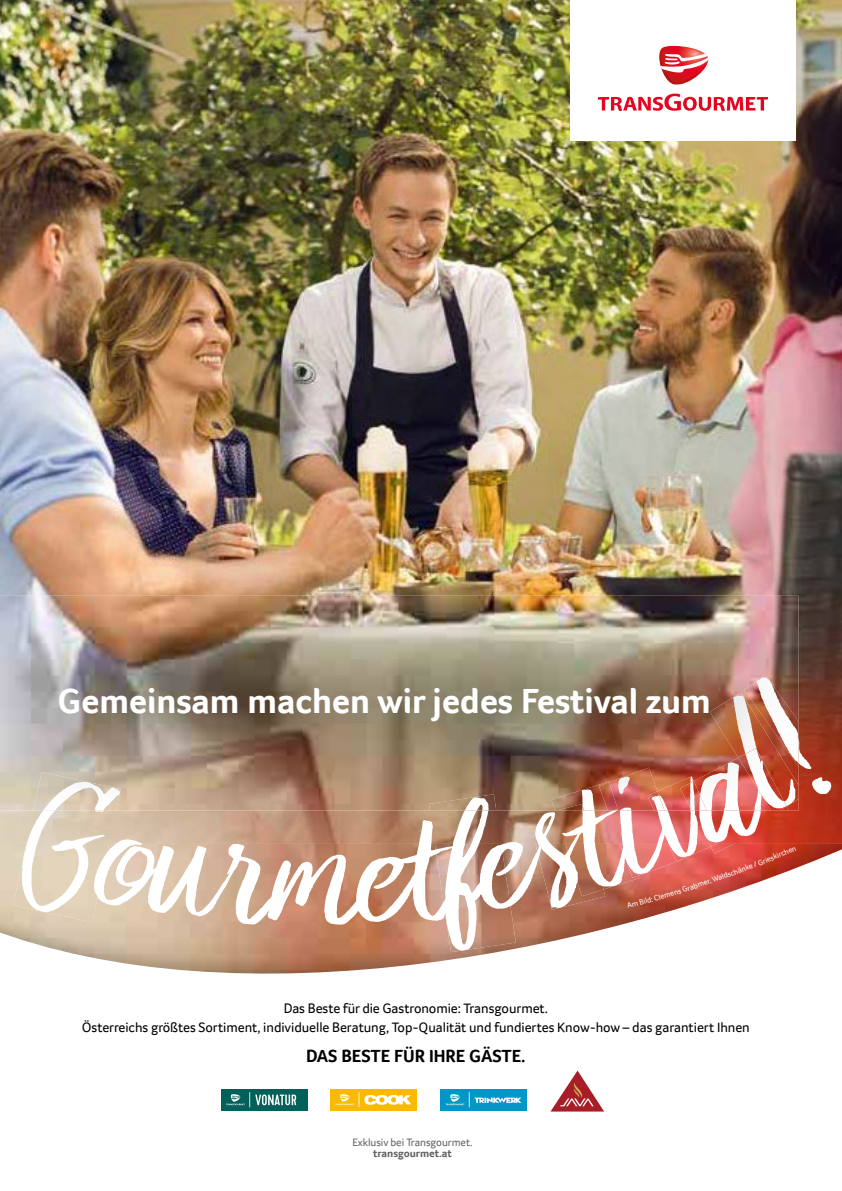
<style>
.page{position:relative;width:842px;height:1191px;background:#fff}
.page>*{position:absolute;margin:0;border:0;box-sizing:border-box;transform-origin:0 0}
.t1{font:184px "Transgourmet Handfont";color:#fff}
.t2{font:700 35.8px "Transgourmet";letter-spacing:-.005em;color:#fff}
.t3{font:700 18px "Transgourmet";letter-spacing:-.005em;color:#000}
.t4{font:14px/19.2px "Transgourmet";letter-spacing:-.005em;color:#000;text-align:center}
.t5{font:11px "Transgourmet";letter-spacing:-.005em;color:#646363}
.t6{font:700 11px "Transgourmet";letter-spacing:-.005em;color:#646363}
.t7{font:7.8px "Transgourmet";color:#fff}
</style>
<div class="page">
<img style="left:0;top:0;width:842px;height:844px">
<svg style="left:0;top:844px;width:842px;height:268px"></svg>
<img style="left:0;top:596px;width:799px;height:214px">
<img style="left:710px;top:692px;width:34px;height:56px">
<img style="left:744px;top:674px;width:55px;height:74px">
<div style="left:570px;top:0;width:225px;height:140px;background:#fff"></div>
<svg style="left:598px;top:94px;width:170px;height:17px"></svg>
<svg style="left:659px;top:46px;width:50px;height:39px"></svg>
<div style="left:221px;top:1089px;width:86px;height:21px;background:#00605a"></div>
<svg style="left:226px;top:1092px;width:70px;height:15px"></svg>
<div style="left:330px;top:1089px;width:86px;height:21px;background:#fbba00"></div>
<svg style="left:335px;top:1092px;width:76px;height:15px"></svg>
<div style="left:440px;top:1089px;width:87px;height:21px;background:#0097c8"></div>
<svg style="left:445px;top:1092px;width:77px;height:15px"></svg>
<svg style="left:550px;top:1070px;width:54px;height:41px"></svg>
<svg style="left:13px;top:772px;width:278px;height:154px"></svg>
<img style="left:354px;top:748px;width:445px;height:204px">
<h2 class="t2" style="left:58px;top:679px;width:655px">Gemeinsam machen wir jedes Festival zum</h2>
<h1 class="t1" style="left:282px;top:765px;width:95px">m</h1>
<p class="t7" style="left:761px;top:857px;width:25px;rotate:-22deg">rieskirc</p>
<p class="t7" style="left:740px;top:865px;width:24px;rotate:-21deg">nke / G</p>
<p class="t7" style="left:722px;top:871px;width:21px;rotate:-20deg">dschä</p>
<p class="t7" style="left:702px;top:878px;width:23px;rotate:-19deg">er, Wal</p>
<p class="t7" style="left:681px;top:885px;width:24px;rotate:-18deg">Grabm</p>
<p class="t7" style="left:642px;top:897px;width:17px;rotate:-16deg">ild: C</p>
<p class="t7" style="left:657px;top:893px;width:25px;rotate:-17deg">lemens</p>
<p class="t4" style="left:82px;top:998px;width:669px">Das Beste für die Gastronomie: Transgourmet.<br>Österreichs größtes Sortiment, individuelle Beratung, Top-Qualität und fundiertes Know-how – das garantiert Ihnen</p>
<p class="t3" style="left:306px;top:1045px;width:221px">DAS BESTE FÜR IHRE GÄSTE.</p>
<p class="t5" style="left:352px;top:1135px;width:122px">Exklusiv bei Transgourmet.</p>
<p class="t6" style="left:373px;top:1146px;width:80px">transgourmet.at</p>
</div>
